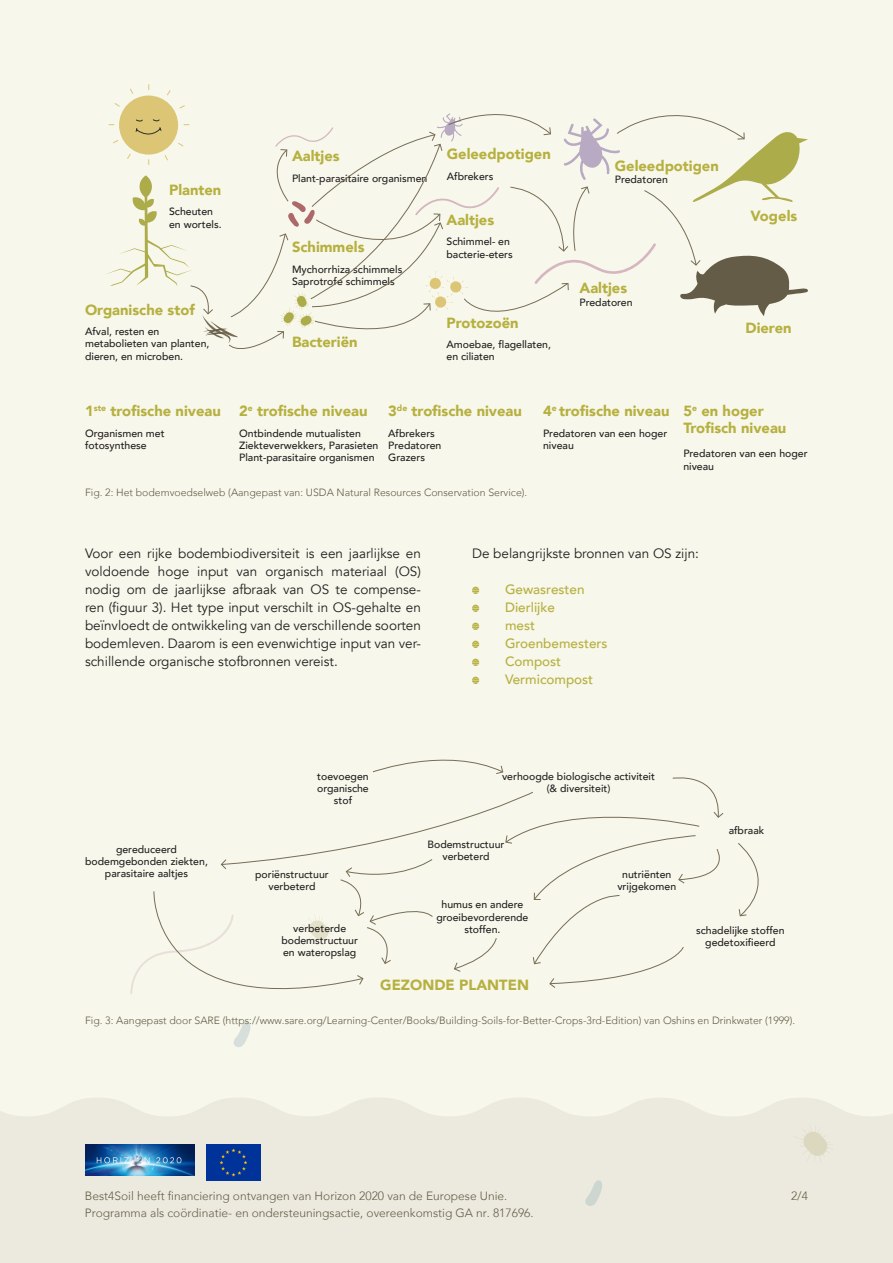
<style>
.page{position:relative;width:893px;height:1263px;background:#fff}
.page>*{position:absolute;margin:0;border:0;box-sizing:border-box;transform-origin:0 0}
.t1{font:900 14.7px "Avenir";color:#b6b03f}
.t2{font:13.5px/18px "Avenir";color:#231f20;text-align:justify}
.t3{font:500 13.5px "Avenir";color:#b6b03f}
.t4{font:300 12px "Avenir";color:#645c46}
.t5{font:500 10.5px/12.1px "Avenir";color:#231f20}
.t6{font:300 10.5px "Avenir";color:#635c45}
</style>
<div class="page">
<div style="left:0;top:206px;width:893px;height:891px;background:#f7f7eb"></div>
<div style="left:0;top:1097px;width:893px;height:166px;background:#eceade"></div>
<svg style="left:794px;top:1124px;width:39px;height:39px;background:#e6e4d4"></svg>
<svg style="left:585px;top:1180px;width:19px;height:27px"></svg>
<div style="left:0;top:0;width:893px;height:206px;background:#f7f7eb"></div>
<img style="left:85px;top:1144px;width:109px;height:31px">
<img style="left:207px;top:1144px;width:53px;height:36px">
<svg style="left:104px;top:84px;width:704px;height:275px"></svg>
<svg style="left:472px;top:587px;width:7px;height:7px"></svg>
<svg style="left:472px;top:605px;width:7px;height:7px"></svg>
<svg style="left:472px;top:623px;width:7px;height:7px"></svg>
<svg style="left:472px;top:641px;width:7px;height:7px"></svg>
<svg style="left:472px;top:659px;width:7px;height:7px"></svg>
<svg style="left:472px;top:677px;width:7px;height:7px"></svg>
<div style="left:130px;top:745px;width:652px;height:303px;background:#f7f7eb"></div>
<p class="t1" style="left:169px;top:177px;width:54px">Planten</p>
<p class="t5" style="left:169px;top:205px;width:45px">Scheuten</p>
<p class="t5" style="left:169px;top:217px;width:54px">en wortels.</p>
<p class="t1" style="left:85px;top:297px;width:111px">Organische stof</p>
<p class="t5" style="left:85px;top:325px;width:76px">Afval, resten en</p>
<p class="t5" style="left:85px;top:337px;width:126px">metabolieten van planten,</p>
<p class="t5" style="left:85px;top:349px;width:100px">dieren, en microben.</p>
<p class="t1" style="left:85px;top:398px;width:137px">1<sup>ste</sup> trofische niveau</p>
<p class="t5" style="left:85px;top:426px;width:81px">Organismen met</p>
<p class="t5" style="left:85px;top:439px;width:63px">fotosynthese</p>
<p class="t1" style="left:292px;top:144px;width:49px">Aaltjes</p>
<p class="t5" style="left:292px;top:172px;width:137px">Plant-parasitaire organismen</p>
<p class="t1" style="left:447px;top:141px;width:106px">Geleedpotigen</p>
<p class="t5" style="left:447px;top:169px;width:48px">Afbrekers</p>
<p class="t1" style="left:615px;top:153px;width:106px">Geleedpotigen</p>
<p class="t5" style="left:615px;top:173px;width:55px">Predatoren</p>
<p class="t1" style="left:446px;top:207px;width:49px">Aaltjes</p>
<p class="t5" style="left:446px;top:235px;width:65px">Schimmel- en</p>
<p class="t5" style="left:446px;top:247px;width:68px">bacterie-eters</p>
<p class="t1" style="left:292px;top:235px;width:74px">Schimmels</p>
<p class="t5" style="left:292px;top:263px;width:112px">Mychorrhiza schimmels</p>
<p class="t5" style="left:292px;top:275px;width:104px">Saprotrofe schimmels</p>
<p class="t1" style="left:579px;top:276px;width:49px">Aaltjes</p>
<p class="t5" style="left:579px;top:295px;width:55px">Predatoren</p>
<p class="t1" style="left:292px;top:329px;width:67px">Bacteriën</p>
<p class="t1" style="left:446px;top:310px;width:74px">Protozoën</p>
<p class="t5" style="left:446px;top:338px;width:106px">Amoebae, flagellaten,</p>
<p class="t5" style="left:446px;top:350px;width:50px">en ciliaten</p>
<p class="t1" style="left:750px;top:203px;width:48px">Vogels</p>
<p class="t1" style="left:745px;top:315px;width:48px">Dieren</p>
<p class="t1" style="left:239px;top:398px;width:130px">2<sup>e</sup> trofische niveau</p>
<p class="t5" style="left:239px;top:426px;width:123px">Ontbindende mutualisten</p>
<p class="t5" style="left:239px;top:439px;width:141px">Ziekteverwekkers, Parasieten</p>
<p class="t5" style="left:239px;top:451px;width:137px">Plant-parasitaire organismen</p>
<p class="t1" style="left:388px;top:398px;width:135px">3<sup>de</sup> trofische niveau</p>
<p class="t5" style="left:388px;top:426px;width:48px">Afbrekers</p>
<p class="t5" style="left:388px;top:439px;width:55px">Predatoren</p>
<p class="t5" style="left:388px;top:451px;width:38px">Grazers</p>
<p class="t1" style="left:543px;top:398px;width:128px">4<sup>e</sup> trofische niveau</p>
<p class="t5" style="left:543px;top:426px;width:126px">Predatoren van een hoger niveau</p>
<p class="t1" style="left:683px;top:398px;width:82px">5<sup>e</sup> en hoger</p>
<p class="t1" style="left:683px;top:415px;width:104px">Trofisch niveau</p>
<p class="t5" style="left:683px;top:447px;width:126px">Predatoren van een hoger niveau</p>
<p class="t6" style="left:85px;top:486px;width:444px">Fig. 2: Het bodemvoedselweb (Aangepast van: USDA Natural Resources Conservation Service).</p>
<p class="t2" style="left:85px;top:544px;width:337px">Voor een rijke bodembiodiversiteit is een jaarlijkse en voldoende hoge input van organisch materiaal (OS) nodig om de jaarlijkse afbraak van OS te compense&shy;ren (figuur 3). Het type input verschilt in OS-gehalte en beïnvloedt de ontwikkeling van de verschillende soorten bodemleven. Daarom is een evenwichtige input van ver&shy;schillende organische stofbronnen vereist.</p>
<p class="t2" style="left:472px;top:544px;width:229px">De belangrijkste bronnen van OS zijn:</p>
<p class="t3" style="left:505px;top:578px;width:81px">Gewasresten</p>
<p class="t3" style="left:505px;top:596px;width:51px">Dierlijke</p>
<p class="t3" style="left:505px;top:614px;width:31px">mest</p>
<p class="t3" style="left:505px;top:632px;width:104px">Groenbemesters</p>
<p class="t3" style="left:505px;top:650px;width:58px">Compost</p>
<p class="t3" style="left:505px;top:668px;width:90px">Vermicompost</p>
<p class="t5" style="left:317px;top:770px;width:53px">toevoegen</p>
<p class="t5" style="left:317px;top:782px;width:53px">organische</p>
<p class="t5" style="left:334px;top:794px;width:20px">stof</p>
<p class="t5" style="left:502px;top:770px;width:154px">verhoogde biologische activiteit</p>
<p class="t5" style="left:547px;top:782px;width:65px">(&amp; diversiteit)</p>
<p class="t5" style="left:116px;top:842px;width:62px">gereduceerd</p>
<p class="t5" style="left:85px;top:854px;width:124px">bodemgebonden ziekten,</p>
<p class="t5" style="left:105px;top:867px;width:85px">parasitaire aaltjes</p>
<p class="t5" style="left:255px;top:868px;width:75px">poriënstructuur</p>
<p class="t5" style="left:268px;top:880px;width:49px">verbeterd</p>
<p class="t5" style="left:293px;top:921px;width:54px">verbeterde</p>
<p class="t5" style="left:281px;top:934px;width:78px">bodemstructuur</p>
<p class="t5" style="left:283px;top:946px;width:75px">en wateropslag</p>
<p class="t5" style="left:427px;top:837px;width:78px">Bodemstructuur</p>
<p class="t5" style="left:442px;top:850px;width:49px">verbeterd</p>
<p class="t5" style="left:442px;top:898px;width:83px">humus en andere</p>
<p class="t5" style="left:436px;top:910px;width:94px">groeibevorderende</p>
<p class="t5" style="left:464px;top:922px;width:38px">stoffen.</p>
<p class="t1" style="left:380px;top:972px;width:150px">GEZONDE PLANTEN</p>
<p class="t5" style="left:622px;top:868px;width:51px">nutriënten</p>
<p class="t5" style="left:617px;top:880px;width:60px">vrijgekomen</p>
<p class="t5" style="left:729px;top:823px;width:37px">afbraak</p>
<p class="t5" style="left:696px;top:923px;width:90px">schadelĳke stoffen</p>
<p class="t5" style="left:705px;top:935px;width:72px">gedetoxifieerd</p>
<p class="t6" style="left:85px;top:1014px;width:712px">Fig. 3: Aangepast door SARE (https://www.sare.org/Learning-Center/Books/Building-Soils-for-Better-Crops-3rd-Edition) van Oshins en Drinkwater (1999).</p>
<p class="t4" style="left:85px;top:1189px;width:424px">Best4Soil heeft financiering ontvangen van Horizon 2020 van de Europese Unie.</p>
<p class="t4" style="left:85px;top:1205px;width:450px">Programma als coördinatie- en ondersteuningsactie, overeenkomstig GA nr. 817696.</p>
<p class="t4" style="left:791px;top:1189px;width:18px">2/4</p>
</div>
